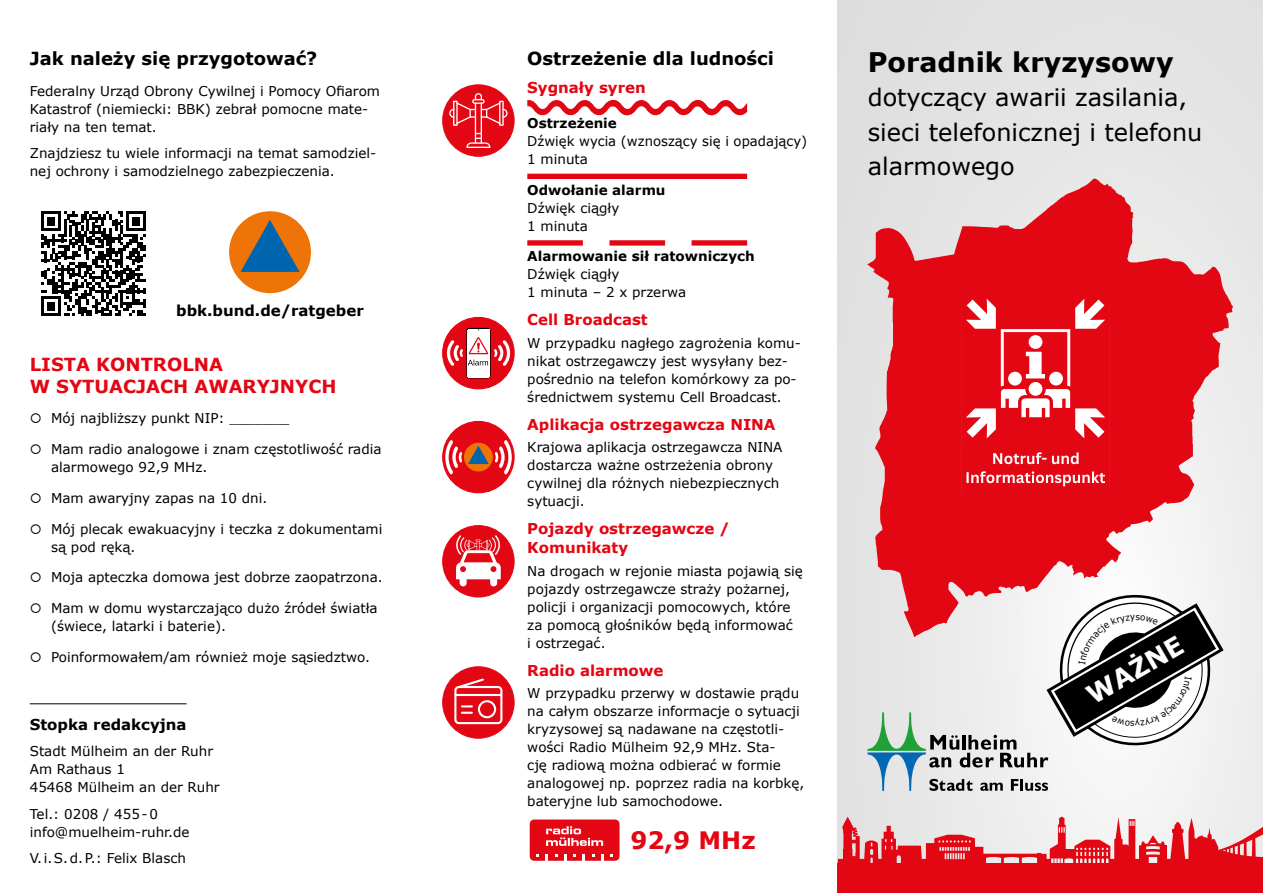
<style>
.page{position:relative;width:1263px;height:893px;background:#fff}
.page>*{position:absolute;margin:0;border:0;box-sizing:border-box;transform-origin:0 0}
.t1{font:700 27px "Verdana";color:#000}
.t2{font:700 25.95px "Verdana";color:#fff}
.t3{font:24px/34.5px "Verdana";color:#000}
.t4{font:700 24px "Verdana";color:#e30613}
.t5{font:700 18px "Verdana";color:#000}
.t6{font:700 18px/21.6px "Verdana";color:#e30613}
.t7{font:700 15px/19.5px "Verdana";color:#e30613}
.t8{font:700 15px "Verdana";color:#000}
.t9{font:13.5px/18px "Verdana";color:#000}
.t10{font:700 13.5px "Verdana";color:#000}
</style>
<div class="page">
<div style="left:838px;top:0;width:425px;height:893px;background:#e3e3e3"></div>
<div style="left:838px;top:863px;width:425px;height:30px;background:#e30613"></div>
<svg style="left:838px;top:815px;width:425px;height:48px"></svg>
<svg style="left:867px;top:179px;width:366px;height:458px;fill:#e30613"></svg>
<div style="left:443px;top:85px;width:71px;height:71px;background:#e30613;border-radius:50%"></div>
<div style="left:442px;top:84px;width:72px;height:73px;border:1px solid #e30613;border-radius:50%"></div>
<hr style="left:475px;top:102px;width:1px;height:42px;background:#fff">
<hr style="left:481px;top:102px;width:1px;height:42px;background:#fff">
<svg style="left:449px;top:93px;width:59px;height:33px"></svg>
<svg style="left:466px;top:133px;width:24px;height:15px"></svg>
<div style="left:443px;top:421px;width:71px;height:72px;background:#e30613;border-radius:50%"></div>
<div style="left:442px;top:421px;width:72px;height:72px;border:1px solid #e30613;border-radius:50%"></div>
<div style="left:464px;top:443px;width:29px;height:28px;background:#ee7408;border-radius:50%"></div>
<svg style="left:468px;top:446px;width:21px;height:18px"></svg>
<svg style="left:445px;top:440px;width:17px;height:35px"></svg>
<svg style="left:495px;top:440px;width:17px;height:35px"></svg>
<div style="left:443px;top:526px;width:71px;height:71px;background:#e30613;border-radius:50%"></div>
<div style="left:442px;top:525px;width:72px;height:72px;border:1px solid #e30613;border-radius:50%"></div>
<svg style="left:456px;top:535px;width:45px;height:51px"></svg>
<div style="left:443px;top:667px;width:71px;height:71px;background:#e30613;border-radius:50%"></div>
<div style="left:442px;top:666px;width:72px;height:73px;border:1px solid #e30613;border-radius:50%"></div>
<div style="left:454px;top:686px;width:48px;height:38px;border:2px solid #fff;border-radius:4px"></div>
<svg style="left:454px;top:677px;width:49px;height:42px"></svg>
<div style="left:527px;top:174px;width:220px;height:5px;background:#e30613"></div>
<div style="left:527px;top:240px;width:56px;height:6px;background:#e30613"></div>
<div style="left:609px;top:240px;width:56px;height:6px;background:#e30613"></div>
<div style="left:691px;top:240px;width:56px;height:6px;background:#e30613"></div>
<svg style="left:527px;top:100px;width:220px;height:15px"></svg>
<div style="left:229px;top:211px;width:82px;height:82px;background:#ee7408;border-radius:50%"></div>
<svg style="left:240px;top:220px;width:60px;height:52px"></svg>
<svg style="left:41px;top:211px;width:105px;height:105px"></svg>
<hr style="left:30px;top:703px;width:157px;height:1px;background:#000">
<svg style="left:961px;top:296px;width:149px;height:198px;background:#e83742"></svg>
<svg style="left:527px;top:817px;width:95px;height:46px"></svg>
<div style="left:530px;top:819px;width:89px;height:42px;background:#e30613;border-radius:4px"></div>
<svg style="left:546px;top:854px;width:2px;height:7px"></svg>
<svg style="left:564px;top:854px;width:3px;height:7px"></svg>
<svg style="left:583px;top:854px;width:2px;height:7px"></svg>
<svg style="left:601px;top:854px;width:2px;height:7px"></svg>
<svg style="left:546px;top:826px;width:57px;height:20px"></svg>
<div style="left:443px;top:317px;width:71px;height:72px;background:#e30613;border-radius:50%"></div>
<div style="left:442px;top:317px;width:72px;height:72px;border:1px solid #e30613;border-radius:50%"></div>
<svg style="left:466px;top:328px;width:25px;height:50px"></svg>
<svg style="left:468px;top:376px;width:21px;height:2px"></svg>
<img style="left:467px;top:330px;width:23px;height:46px">
<svg style="left:494px;top:340px;width:16px;height:26px"></svg>
<svg style="left:468px;top:329px;width:21px;height:2px"></svg>
<svg style="left:447px;top:337px;width:41px;height:29px"></svg>
<svg style="left:867px;top:584px;width:356px;height:207px"></svg>
<h3 class="t5" style="left:30px;top:45px;width:289px">Jak należy się przygotować?</h3>
<p class="t9" style="left:30px;top:81px;width:352px">Federalny Urząd Obrony Cywilnej i Pomocy Ofiarom<br>Katastrof (niemiecki: BBK) zebrał pomocne mate&shy;riały na ten temat.</p>
<p class="t9" style="left:30px;top:144px;width:348px">Znajdziesz tu wiele informacji na temat samodziel&shy;nej ochrony i samodzielnego zabezpieczenia.</p>
<p class="t8" style="left:176px;top:300px;width:189px">bbk.bund.de/ratgeber</p>
<h3 class="t6" style="left:30px;top:353px;width:308px">LISTA KONTROLNA<br>W SYTUACJACH AWARYJNYCH</h3>
<p class="t9" style="left:30px;top:409px;width:261px">○ Mój najbliższy punkt NIP: _______</p>
<p class="t9" style="left:51px;top:440px;width:332px;text-indent:-21px">○ Mam radio analogowe i znam częstotliwość radia alarmowego 92,9 MHz.</p>
<p class="t9" style="left:30px;top:489px;width:239px">○ Mam awaryjny zapas na 10 dni.</p>
<p class="t9" style="left:51px;top:519px;width:333px;text-indent:-21px">○ Mój plecak ewakuacyjny i teczka z dokumentami są pod ręką.</p>
<p class="t9" style="left:30px;top:568px;width:354px">○ Moja apteczka domowa jest dobrze zaopatrzona.</p>
<p class="t9" style="left:51px;top:599px;width:328px;text-indent:-21px">○ Mam w domu wystarczająco dużo źródeł światła (świece, latarki i baterie).</p>
<p class="t9" style="left:30px;top:648px;width:342px">○ Poinformowałem/am również moje sąsiedztwo.</p>
<p class="t8" style="left:30px;top:714px;width:158px">Stopka redakcyjna</p>
<p class="t9" style="left:30px;top:742px;width:191px">Stadt Mülheim an der Ruhr<br>Am Rathaus 1<br>45468 Mülheim an der Ruhr</p>
<p class="t9" style="left:30px;top:805px;width:161px">Tel.: 0208 / 455-0 info@muelheim-ruhr.de</p>
<p class="t9" style="left:30px;top:849px;width:158px">V.i.S.d.P.: Felix Blasch</p>
<h3 class="t5" style="left:527px;top:45px;width:248px">Ostrzeżenie dla ludności</h3>
<p class="t7" style="left:527px;top:77px;width:120px">Sygnały syren</p>
<p class="t10" style="left:527px;top:113px;width:91px">Ostrzeżenie</p>
<p class="t9" style="left:527px;top:132px;width:281px">Dźwięk wycia (wznoszący się i opadający)<br>1 minuta</p>
<p class="t10" style="left:527px;top:180px;width:140px">Odwołanie alarmu</p>
<p class="t9" style="left:527px;top:198px;width:94px">Dźwięk ciągły<br>1 minuta</p>
<p class="t10" style="left:527px;top:247px;width:229px">Alarmowanie sił ratowniczych</p>
<p class="t9" style="left:527px;top:265px;width:160px">Dźwięk ciągły<br>1 minuta – 2 x przerwa</p>
<p class="t7" style="left:527px;top:310px;width:122px">Cell Broadcast</p>
<p class="t9" style="left:527px;top:334px;width:275px">W przypadku nagłego zagrożenia komu&shy;nikat ostrzegawczy jest wysyłany bez&shy;pośrednio na telefon komórkowy za po&shy;średnictwem systemu Cell Broadcast.</p>
<p class="t7" style="left:527px;top:414px;width:250px">Aplikacja ostrzegawcza NINA</p>
<p class="t9" style="left:527px;top:438px;width:257px">Krajowa aplikacja ostrzegawcza NINA dostarcza ważne ostrzeżenia obrony cywilnej dla różnych niebezpiecznych sytuacji.</p>
<p class="t7" style="left:527px;top:518px;width:204px">Pojazdy ostrzegawcze /<br>Komunikaty</p>
<p class="t9" style="left:527px;top:562px;width:277px">Na drogach w rejonie miasta pojawią się pojazdy ostrzegawcze straży pożarnej, policji i organizacji pomocowych, które za pomocą głośników będą informować<br>i ostrzegać.</p>
<p class="t7" style="left:527px;top:660px;width:138px">Radio alarmowe</p>
<p class="t9" style="left:527px;top:684px;width:279px">W przypadku przerwy w dostawie prądu na całym obszarze informacje o sytuacji kryzysowej są nadawane na częstotli&shy;wości Radio Mülheim 92,9 MHz. Sta-<br>cję radiową można odbierać w formie analogowej np. poprzez radia na korbkę, bateryjne lub samochodowe.</p>
<h3 class="t4" style="left:630px;top:823px;width:127px">92,9 MHz</h3>
<h1 class="t1" style="left:868px;top:43px;width:307px">Poradnik kryzysowy</h1>
<h3 class="t3" style="left:868px;top:80px;width:336px">dotyczący awarii zasilania, sieci telefonicznej i telefonu alarmowego</h3>
<h2 class="t2" style="left:1079px;top:681px;width:109px;rotate:-30deg">WAŻNE</h2>
</div>
